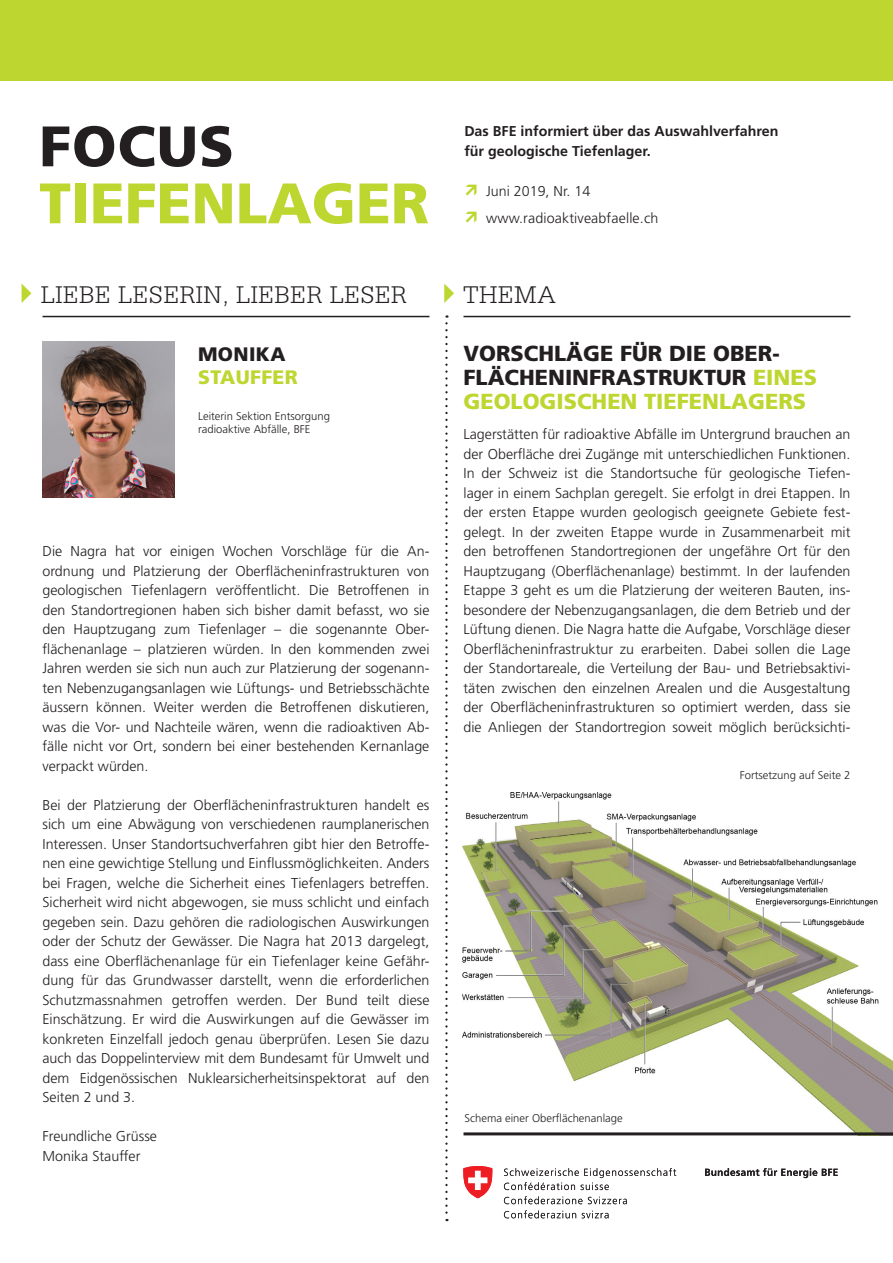
<style>
.page{position:relative;width:893px;height:1263px;background:#fff}
.page>*{position:absolute;margin:0;border:0;box-sizing:border-box;transform-origin:0 0}
.Kapiteltitel_-_Übers{font:900 57px/57px "Frutiger LT Std";color:#bed630}
.t1{font:300 25.5px "Serifa Std";letter-spacing:.02em;color:#231f20}
.Untertitel_1{font:900 21.75px/24px "Frutiger LT Std";color:#231f20}
.Untertitel_2{font:900 19.5px/22.5px "Frutiger LT Std";letter-spacing:.02em;color:#bed630}
.Fliesstext{font:300 14.25px/19.5px "Frutiger LT Std";color:#231f20;text-align:justify}
.Fliesstext_bold___Le{font:700 14.25px/19.5px "Frutiger LT Std";color:#231f20}
.Bildlegende{font:300 11.25px/13.5px "Frutiger LT Std";color:#231f20}
.s1{color:#231f20}
.s2{color:#bed630}
</style>
<div class="page">
<img style="left:463px;top:793px;width:430px;height:339px">
<div style="left:0;top:0;width:893px;height:81px;background:#bed630"></div>
<hr style="left:43px;top:316px;width:386px;height:1px;background:#231f20">
<hr style="left:463px;top:316px;width:387px;height:1px;background:#231f20">
<svg style="left:445px;top:315px;width:3px;height:906px"></svg>
<svg style="left:705px;top:1168px;width:133px;height:10px"></svg>
<svg style="left:504px;top:1168px;width:172px;height:22px"></svg>
<svg style="left:504px;top:1196px;width:78px;height:8px"></svg>
<svg style="left:588px;top:1196px;width:39px;height:8px"></svg>
<svg style="left:504px;top:1210px;width:72px;height:8px"></svg>
<svg style="left:582px;top:1211px;width:26px;height:7px"></svg>
<svg style="left:463px;top:1166px;width:30px;height:32px"></svg>
<hr style="left:463px;top:1132px;width:430px;height:3px;background:#231f20">
<img style="left:43px;top:342px;width:131px;height:155px">
<p class="Kapiteltitel_-_Übers" style="left:39px;top:118px;width:391px"><span class="s1">FOCUS<br></span>TIEFENLAGER</p>
<p class="Fliesstext_bold___Le" style="left:464px;top:121px;width:316px">Das BFE informiert über das Auswahlverfahren für geologische Tiefenlager.</p>
<p class="Fliesstext" style="left:486px;top:182px;width:106px">Juni 2019, Nr. 14</p>
<p class="Fliesstext" style="left:486px;top:209px;width:174px">www.radioaktiveabfaelle.ch</p>
<p class="t1" style="left:41px;top:280px;width:368px">LIEBE LESERIN, LIEBER LESER</p>
<p class="t1" style="left:463px;top:280px;width:94px">THEMA</p>
<p class="Untertitel_2" style="left:198px;top:343px;width:101px"><span class="s1">MONIKA<br></span>STAUFFER</p>
<p class="Bildlegende" style="left:198px;top:409px;width:133px">Leiterin Sektion Entsorgung radioaktive Abfälle, BFE</p>
<p class="Fliesstext" style="left:43px;top:542px;width:388px">Die Nagra hat vor einigen Wochen Vorschläge für die An&shy;ordnung und Platzierung der Oberflächeninfrastrukturen von geologischen Tiefenlagern veröffentlicht. Die Betroffenen in den Standortregionen haben sich bisher damit befasst, wo sie den Hauptzugang zum Tiefenlager – die sogenannte Ober&shy;flächenanlage – platzieren würden. In den kommenden zwei Jahren werden sie sich nun auch zur Platzierung der sogenann&shy;ten Nebenzugangsanlagen wie Lüftungs- und Betriebsschächte äussern können. Weiter werden die Betroffenen diskutieren, was die Vor- und Nachteile wären, wenn die radioaktiven Ab&shy;fälle nicht vor Ort, sondern bei einer bestehenden Kernanlage verpackt würden.</p>
<p class="Fliesstext" style="left:43px;top:795px;width:388px">Bei der Platzierung der Oberflächeninfrastrukturen handelt es sich um eine Abwägung von verschiedenen raumplanerischen Interessen. Unser Standortsuchverfahren gibt hier den Betroffe&shy;nen eine gewichtige Stellung und Einflussmöglichkeiten. Anders bei Fragen, welche die Sicherheit eines Tiefenlagers betreffen.<br>Sicherheit wird nicht abgewogen, sie muss schlicht und einfach gegeben sein. Dazu gehören die radiologischen Auswirkungen oder der Schutz der Gewässer. Die Nagra hat 2013 dargelegt, dass eine Oberflächenanlage für ein Tiefenlager keine Gefähr&shy;dung für das Grundwasser darstellt, wenn die erforderlichen Schutzmassnahmen getroffen werden. Der Bund teilt diese Einschätzung. Er wird die Auswirkungen auf die Gewässer im konkreten Einzelfall jedoch genau überprüfen. Lesen Sie dazu auch das Doppelinterview mit dem Bundesamt für Umwelt und dem Eidgenössischen Nuklearsicherheitsinspektorat auf den Seiten 2 und 3.</p>
<p class="Fliesstext" style="left:43px;top:1127px;width:116px">Freundliche Grüsse<br>Monika Stauffer</p>
<p class="Untertitel_1" style="left:463px;top:342px;width:355px">VORSCHLÄGE FÜR DIE OBER-<br>FLÄCHENINFRASTRUKTUR <span class="s2">EINES<br>GEOLOGISCHEN TIEFENLAGERS</span></p>
<p class="Fliesstext" style="left:463px;top:425px;width:388px">Lagerstätten für radioaktive Abfälle im Untergrund brauchen an der Oberfläche drei Zugänge mit unterschiedlichen Funktionen.<br>In der Schweiz ist die Standortsuche für geologische Tiefen&shy;lager in einem Sachplan geregelt. Sie erfolgt in drei Etappen. In der ersten Etappe wurden geologisch geeignete Gebiete fest&shy;gelegt. In der zweiten Etappe wurde in Zusammenarbeit mit den betroffenen Standortregionen der ungefähre Ort für den Hauptzugang (Oberflächenanlage) bestimmt. In der laufenden Etappe 3 geht es um die Platzierung der weiteren Bauten, ins&shy;besondere der Nebenzugangsanlagen, die dem Betrieb und der Lüftung dienen. Die Nagra hatte die Aufgabe, Vorschläge dieser Oberflächeninfrastruktur zu erarbeiten. Dabei sollen die Lage der Standortareale, die Verteilung der Bau- und Betriebsaktivi&shy;täten zwischen den einzelnen Arealen und die Ausgestaltung der Oberflächeninfrastrukturen so optimiert werden, dass sie die Anliegen der Standortregion soweit möglich berücksichti-</p>
<p class="Bildlegende" style="left:740px;top:769px;width:112px">Fortsetzung auf Seite 2</p>
<p class="Bildlegende" style="left:465px;top:1111px;width:160px">Schema einer Oberflächenanlage</p>
</div>
